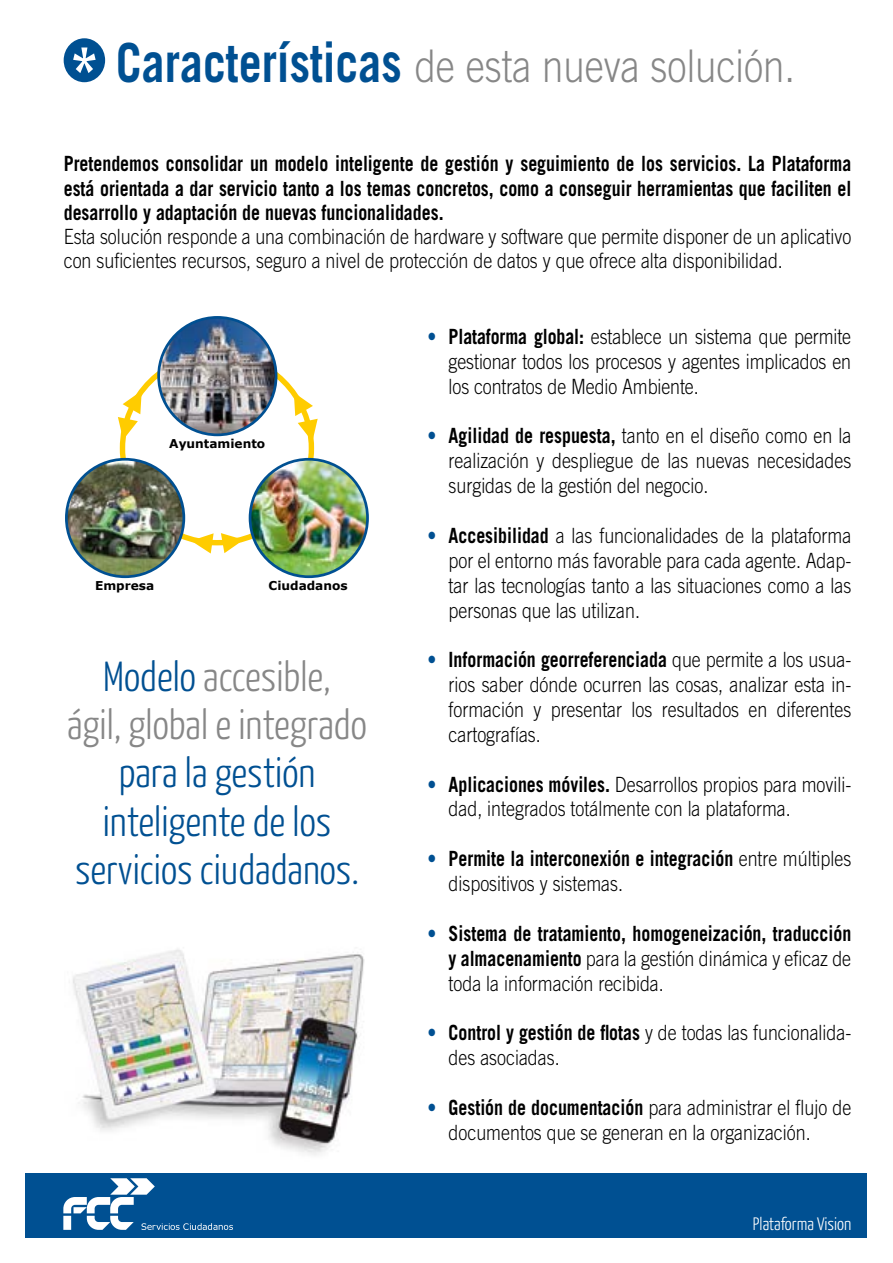
<style>
.page{position:relative;width:893px;height:1263px;background:#fff}
.page>*{position:absolute;margin:0;border:0;box-sizing:border-box;transform-origin:0 0}
.t1{font:300 45px "Trade Gothic";color:#878787;scale:.85 1}
.t2{font:300 42px/48.3px "Yanone Kaffeesatz";color:#005092;text-align:center}
.t3{font:300 42px/48.3px "Yanone Kaffeesatz";color:#878787;text-align:center}
.t4{font:300 21px/24.9px "Trade Gothic";color:#000;scale:.85 1}
.t5{font:700 21px/24.9px "Trade Gothic";color:#000;text-align:justify;scale:.85 1}
.t6{font:300 18px "Yanone Kaffeesatz";color:#fff}
.t7{font:700 12.15px "Verdana";color:#000}
.s1{font-weight:700;font-size:54px;color:#005092}
.s2{color:#005092}
.s3{font-weight:700;color:#005092}
.s4{font-weight:700}
.s5{font-weight:300}
</style>
<div class="page">
<div style="left:26px;top:1173px;width:841px;height:64px;background:#005092"></div>
<svg style="left:63px;top:1178px;width:170px;height:52px"></svg>
<div style="left:64px;top:38px;width:41px;height:44px;background:#005092;border-radius:50%"></div>
<svg style="left:73px;top:48px;width:23px;height:25px"></svg>
<img style="left:66px;top:459px;width:118px;height:118px;border-radius:59px">
<div style="left:65px;top:458px;width:120px;height:120px;border:3px solid #005092;border-radius:50%"></div>
<img style="left:250px;top:459px;width:117px;height:118px;border-radius:59px">
<div style="left:249px;top:458px;width:120px;height:120px;border:3px solid #005092;border-radius:50%"></div>
<img style="left:159px;top:317px;width:117px;height:118px;border-radius:59px">
<div style="left:157px;top:316px;width:120px;height:120px;border:3px solid #005092;border-radius:50%"></div>
<svg style="left:118px;top:391px;width:24px;height:49px"></svg>
<svg style="left:294px;top:392px;width:24px;height:49px"></svg>
<svg style="left:191px;top:533px;width:23px;height:20px"></svg>
<svg style="left:221px;top:533px;width:23px;height:20px"></svg>
<img style="left:73px;top:949px;width:292px;height:206px">
<h1 class="t1" style="left:116px;top:39px;width:800px"><span class="s1">Características</span> de esta nueva solución.</h1>
<p class="t5" style="left:64px;top:152px;width:928px;line-height:24.2px">Pretendemos consolidar un modelo inteligente de gestión y seguimiento de los servicios. La Plataforma está orientada a dar servicio tanto a los temas concretos, como a conseguir herramientas que faciliten el desarrollo y adaptación de nuevas funcionalidades.</p>
<p class="t4" style="left:64px;top:224px;width:928px;line-height:24.2px">Esta solución responde a una combinación de hardware y software que permite disponer de un aplicativo con suficientes recursos, seguro a nivel de protección de datos y que ofrece alta disponibilidad.</p>
<p class="t7" style="left:169px;top:436px;width:98px">Ayuntamiento</p>
<p class="t7" style="left:95px;top:578px;width:61px">Empresa</p>
<p class="t7" style="left:269px;top:578px;width:81px">Ciudadanos</p>
<h2 class="t3" style="left:67px;top:651px;width:301px"><span class="s2">Modelo</span> accesible,<br>ágil, global e integrado</h2>
<h2 class="t2" style="left:75px;top:747px;width:285px">para la gestión inteligente de los servicios ciudadanos.</h2>
<p class="t4" style="left:449px;top:324px;width:475px;text-align:justify;text-indent:-21px"><span class="s3">•</span> <span class="s4">Plataforma global:</span> establece un sistema que permite gestionar todos los procesos y agentes implicados en los contratos de Medio Ambiente.</p>
<p class="t4" style="left:449px;top:423px;width:475px;text-align:justify;text-indent:-21px"><span class="s3">•</span> <span class="s4">Agilidad de respuesta,</span> tanto en el diseño como en la realización y despliegue de las nuevas necesidades surgidas de la gestión del negocio.</p>
<p class="t4" style="left:449px;top:523px;width:475px;text-align:justify;text-indent:-21px"><span class="s3">•</span> <span class="s4">Accesibilidad</span> a las funcionalidades de la plataforma por el entorno más favorable para cada agente. Adap&shy;tar las tecnologías tanto a las situaciones como a las personas que las utilizan.</p>
<p class="t4" style="left:449px;top:647px;width:475px;text-align:justify;text-indent:-21px"><span class="s3">•</span> <span class="s4">Información georreferenciada</span> que permite a los usua&shy;rios saber dónde ocurren las cosas, analizar esta in&shy;formación y presentar los resultados en diferentes cartografías.</p>
<p class="t4" style="left:449px;top:771px;width:475px;text-indent:-21px"><span class="s3">•</span> <span class="s4">Aplicaciones móviles.</span> Desarrollos propios para movili&shy;dad, integrados totálmente con la plataforma.</p>
<p class="t4" style="left:449px;top:846px;width:475px;text-indent:-21px"><span class="s3">•</span> <span class="s4">Permite la interconexión e integración</span> entre múltiples dispositivos y sistemas.</p>
<p class="t5" style="left:449px;top:920px;width:475px;text-indent:-21px"><span class="s2">•</span> Sistema de tratamiento, homogeneización, traducción y almacenamiento <span class="s5">para la gestión dinámica y eficaz de toda la información recibida.</span></p>
<p class="t4" style="left:449px;top:1020px;width:475px;text-indent:-21px"><span class="s3">•</span> <span class="s4">Control y gestión de flotas</span> y de todas las funcionalida&shy;des asociadas.</p>
<p class="t4" style="left:449px;top:1094px;width:475px;text-indent:-21px"><span class="s3">•</span> <span class="s4">Gestión de documentación</span> para administrar el flujo de documentos que se generan en la organización.</p>
<p class="t6" style="left:753px;top:1213px;width:100px">Plataforma Vision</p>
</div>
